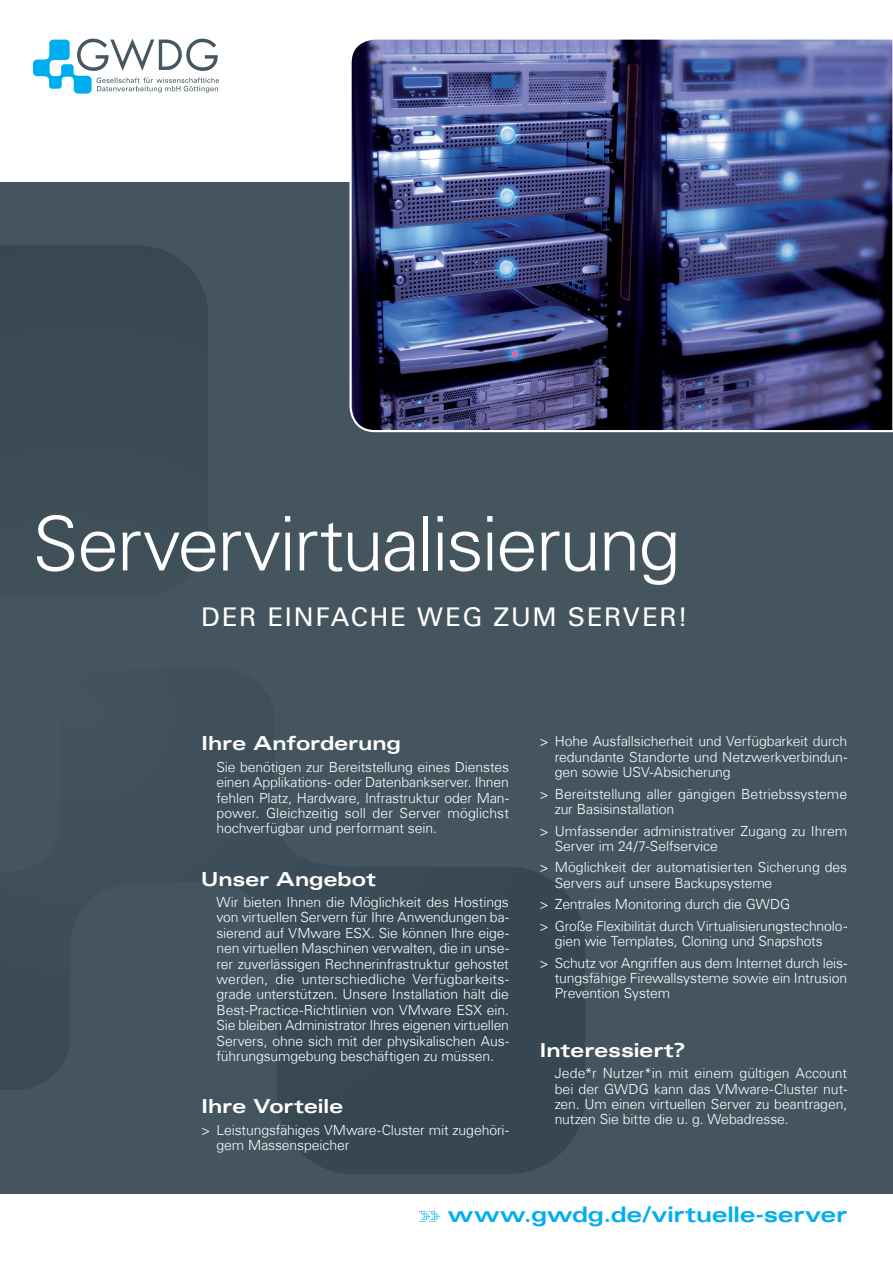
<style>
.page{position:relative;width:893px;height:1263px;background:#fff}
.page>*{position:absolute;margin:0;border:0;box-sizing:border-box;transform-origin:0 0}
.t1{font:300 75.3px "Univers Com 45";letter-spacing:-.03em;color:#fff}
.t2{font:25.8px "Univers Com 55 Roman";letter-spacing:.065em;color:#fff}
.t3{font:21.45px "Univers Com 63 Bold Ext";letter-spacing:-.01em;color:#00aeef}
.t4{font:19.35px "Univers Com 63 Bold Ext";letter-spacing:-.01em;color:#fff}
.t5{font:300 13.95px/15.5px "Univers Com 45";letter-spacing:-.01em;color:#fff}
</style>
<div class="page">
<div style="left:0;top:183px;width:893px;height:1011px;background:#45555f"></div>
<svg style="left:0;top:246px;width:585px;height:928px"></svg>
<img style="left:348px;top:39px;width:545px;height:394px">
<svg style="left:33px;top:39px;width:186px;height:55px"></svg>
<svg style="left:419px;top:1211px;width:21px;height:11px"></svg>
<h1 class="t1" style="left:33px;top:498px;width:649px">Servervirtualisierung</h1>
<h2 class="t2" style="left:201px;top:601px;width:488px">DER EINFACHE WEG ZUM SERVER!</h2>
<h3 class="t4" style="left:201px;top:732px;width:201px">Ihre Anforderung</h3>
<p class="t5" style="left:216px;top:759px;width:294px;text-align:justify">Sie benötigen zur Bereitstellung eines Dienstes einen Applikations- oder Datenbankserver. Ihnen fehlen Platz, Hardware, Infrastruktur oder Man&shy;power. Gleichzeitig soll der Server möglichst hochverfügbar und performant sein.</p>
<h3 class="t4" style="left:201px;top:868px;width:176px">Unser Angebot</h3>
<p class="t5" style="left:216px;top:894px;width:294px;text-align:justify">Wir bieten Ihnen die Möglichkeit des Hostings von virtuellen Servern für Ihre Anwendungen ba&shy;sierend auf VMware ESX. Sie können Ihre eige&shy;nen virtuellen Maschinen verwalten, die in unse&shy;rer zuverlässigen Rechnerinfrastruktur gehostet werden, die unterschiedliche Verfügbarkeits&shy;grade unterstützen. Unsere Installation hält die Best-Practice-Richtlinien von VMware ESX ein.<br>Sie bleiben Administrator Ihres eigenen virtuellen Servers, ohne sich mit der physikalischen Aus&shy;führungsumgebung beschäftigen zu müssen.</p>
<h3 class="t4" style="left:201px;top:1095px;width:144px">Ihre Vorteile</h3>
<p class="t5" style="left:216px;top:1122px;width:294px;text-indent:-15px">&gt; Leistungsfähiges VMware-Cluster mit zugehöri&shy;gem Massenspeicher</p>
<p class="t5" style="left:555px;top:734px;width:294px;text-align:justify;text-indent:-15px">&gt; Hohe Ausfallsicherheit und Verfügbarkeit durch redundante Standorte und Netzwerkverbindun&shy;gen sowie USV-Absicherung</p>
<p class="t5" style="left:555px;top:786px;width:294px;text-indent:-15px">&gt; Bereitstellung aller gängigen Betriebssysteme zur Basisinstallation</p>
<p class="t5" style="left:555px;top:823px;width:294px;text-indent:-15px">&gt; Umfassender administrativer Zugang zu Ihrem<br>Server im 24/7-Selfservice</p>
<p class="t5" style="left:555px;top:860px;width:294px;text-indent:-15px">&gt; Möglichkeit der automatisierten Sicherung des<br>Servers auf unsere Backupsysteme</p>
<p class="t5" style="left:539px;top:893px;width:309px;line-height:21.5px">&gt; Zentrales Monitoring durch die GWDG<br>&gt; Große Flexibilität durch Virtualisierungstechnolo-</p>
<p class="t5" style="left:539px;top:930px;width:309px;line-height:21.5px;text-indent:15px">gien wie Templates, Cloning und Snapshots<br>&gt; Schutz vor Angriffen aus dem Internet durch leis-</p>
<p class="t5" style="left:555px;top:970px;width:294px">tungsfähige Firewallsysteme sowie ein Intrusion<br>Prevention System</p>
<h3 class="t4" style="left:539px;top:1039px;width:147px">Interessiert?</h3>
<p class="t5" style="left:555px;top:1065px;width:294px;text-align:justify">Jede*r Nutzer*in mit einem gültigen Account bei der GWDG kann das VMware-Cluster nut&shy;zen. Um einen virtuellen Server zu beantragen, nutzen Sie bitte die u. g. Webadresse.</p>
<h3 class="t3" style="left:448px;top:1202px;width:401px">www.gwdg.de/virtuelle-server</h3>
</div>
